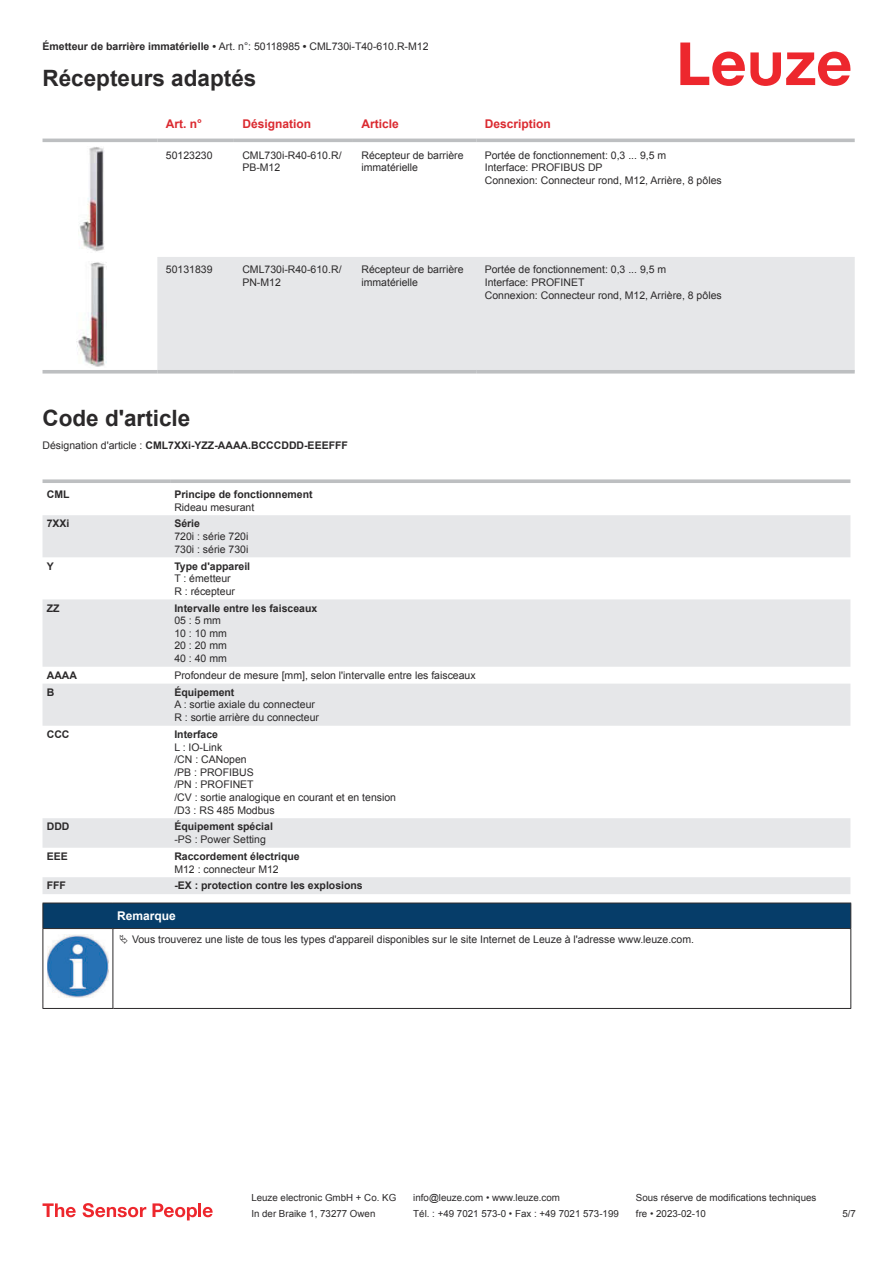
<style>
.page{position:relative;width:893px;height:1263px;background:#fff}
.page>*{position:absolute;margin:0;border:0;box-sizing:border-box;transform-origin:0 0}
.t1{font:700 22.5px "Arial";color:#2b292a}
.t2{font:700 12px "Arial";color:#db2a30}
.t3{font:700 12px "Arial";color:#fff}
.t4{font:10.5px/12.6px "Arial";color:#2b292a}
.t5{font:700 10.5px "Arial";color:#2b292a}
.t6{font:9.75px "Arial";color:#2b292a}
.s1{font-weight:700}
.s2{font-weight:400}
</style>
<div class="page">
<svg style="left:680px;top:43px;width:170px;height:43px"></svg>
<div style="left:157px;top:257px;width:698px;height:113px;background:#e6e7e9"></div>
<hr style="left:43px;top:139px;width:114px;height:3px;background:#bdbfc1">
<hr style="left:157px;top:139px;width:77px;height:3px;background:#bdbfc1">
<hr style="left:234px;top:139px;width:119px;height:3px;background:#bdbfc1">
<hr style="left:353px;top:139px;width:123px;height:3px;background:#bdbfc1">
<hr style="left:476px;top:139px;width:379px;height:3px;background:#bdbfc1">
<svg style="left:43px;top:370px;width:114px;height:4px"></svg>
<svg style="left:157px;top:370px;width:77px;height:4px"></svg>
<svg style="left:234px;top:370px;width:119px;height:4px"></svg>
<svg style="left:353px;top:370px;width:123px;height:4px"></svg>
<svg style="left:476px;top:370px;width:379px;height:4px;background:#c4c6c7"></svg>
<img style="left:79px;top:147px;width:25px;height:105px">
<img style="left:76px;top:262px;width:31px;height:105px">
<svg style="left:43px;top:515px;width:807px;height:379px;fill:#e6e7e9"></svg>
<svg style="left:43px;top:479px;width:127px;height:4px"></svg>
<svg style="left:170px;top:479px;width:680px;height:4px;background:#c4c6c7"></svg>
<svg style="left:43px;top:1203px;width:33px;height:14px"></svg>
<svg style="left:83px;top:1203px;width:63px;height:14px"></svg>
<svg style="left:153px;top:1203px;width:44px;height:17px"></svg>
<hr style="left:198px;top:1203px;width:3px;height:14px;background:#ed272d">
<svg style="left:203px;top:1207px;width:10px;height:10px"></svg>
<hr style="left:43px;top:928px;width:70px;height:1px;background:#2b292a">
<div style="left:43px;top:903px;width:808px;height:25px;background:#063d69"></div>
<hr style="left:113px;top:928px;width:738px;height:1px;background:#2b292a">
<hr style="left:43px;top:929px;width:1px;height:75px;background:#2b292a">
<hr style="left:113px;top:929px;width:1px;height:75px;background:#2b292a">
<hr style="left:850px;top:929px;width:1px;height:75px;background:#2b292a">
<hr style="left:43px;top:1008px;width:70px;height:1px;background:#2b292a">
<hr style="left:113px;top:1008px;width:738px;height:1px;background:#2b292a">
<img style="left:47px;top:935px;width:61px;height:63px">
<p class="t4" style="left:43px;top:41px;width:388px"><span class="s1">Émetteur de barrière immatérielle •</span> Art. n°: 50118985 <span class="s1">•</span> CML730i-T40-610.R-M12</p>
<h1 class="t1" style="left:43px;top:70px;width:215px">Récepteurs adaptés</h1>
<p class="t2" style="left:166px;top:119px;width:38px">Art. n°</p>
<p class="t2" style="left:242px;top:119px;width:70px">Désignation</p>
<p class="t2" style="left:361px;top:119px;width:39px">Article</p>
<p class="t2" style="left:485px;top:119px;width:68px">Description</p>
<p class="t4" style="left:166px;top:150px;width:48px">50123230</p>
<p class="t4" style="left:242px;top:150px;width:101px">CML730i-R40-610.R/<br>PB-M12</p>
<p class="t4" style="left:361px;top:150px;width:104px">Récepteur de barrière immatérielle</p>
<p class="t4" style="left:485px;top:150px;width:238px">Portée de fonctionnement: 0,3 ... 9,5 m<br>Interface: PROFIBUS DP<br>Connexion: Connecteur rond, M12, Arrière, 8 pôles</p>
<p class="t4" style="left:166px;top:264px;width:48px">50131839</p>
<p class="t4" style="left:242px;top:264px;width:101px">CML730i-R40-610.R/<br>PN-M12</p>
<p class="t4" style="left:361px;top:264px;width:104px">Récepteur de barrière immatérielle</p>
<p class="t4" style="left:485px;top:264px;width:238px">Portée de fonctionnement: 0,3 ... 9,5 m<br>Interface: PROFINET<br>Connexion: Connecteur rond, M12, Arrière, 8 pôles</p>
<h1 class="t1" style="left:43px;top:410px;width:149px">Code d'article</h1>
<p class="t5" style="left:43px;top:442px;width:307px"><span class="s2">Désignation d'article :</span> CML7XXi-YZZ-AAAA.BCCCDDD-EEEFFF</p>
<p class="t5" style="left:47px;top:490px;width:24px">CML</p>
<p class="t5" style="left:174px;top:490px;width:140px">Principe de fonctionnement</p>
<p class="t4" style="left:174px;top:501px;width:81px">Rideau mesurant</p>
<p class="t5" style="left:47px;top:520px;width:24px">7XXi</p>
<p class="t5" style="left:174px;top:520px;width:27px">Série</p>
<p class="t4" style="left:174px;top:531px;width:76px">720i : série 720i<br>730i : série 730i</p>
<p class="t5" style="left:47px;top:562px;width:9px">Y</p>
<p class="t5" style="left:174px;top:562px;width:77px">Type d'appareil</p>
<p class="t4" style="left:174px;top:573px;width:62px">T : émetteur<br>R : récepteur</p>
<p class="t5" style="left:47px;top:604px;width:14px">ZZ</p>
<p class="t5" style="left:174px;top:604px;width:144px">Intervalle entre les faisceaux</p>
<p class="t4" style="left:174px;top:615px;width:54px">05 : 5 mm<br>10 : 10 mm<br>20 : 20 mm<br>40 : 40 mm</p>
<p class="t5" style="left:47px;top:671px;width:32px">AAAA</p>
<p class="t4" style="left:174px;top:670px;width:303px">Profondeur de mesure [mm], selon l'intervalle entre les faisceaux</p>
<p class="t5" style="left:47px;top:688px;width:9px">B</p>
<p class="t5" style="left:174px;top:688px;width:62px">Équipement</p>
<p class="t4" style="left:174px;top:699px;width:146px">A : sortie axiale du connecteur<br>R : sortie arrière du connecteur</p>
<p class="t5" style="left:47px;top:730px;width:24px">CCC</p>
<p class="t5" style="left:174px;top:730px;width:45px">Interface</p>
<p class="t4" style="left:174px;top:741px;width:223px">L : IO-Link<br>/CN : CANopen<br>/PB : PROFIBUS<br>/PN : PROFINET<br>/CV : sortie analogique en courant et en tension /D3 : RS 485 Modbus</p>
<p class="t5" style="left:47px;top:823px;width:24px">DDD</p>
<p class="t5" style="left:174px;top:823px;width:100px">Équipement spécial</p>
<p class="t4" style="left:174px;top:834px;width:93px">-PS : Power Setting</p>
<p class="t5" style="left:47px;top:852px;width:23px">EEE</p>
<p class="t5" style="left:174px;top:852px;width:127px">Raccordement électrique</p>
<p class="t4" style="left:174px;top:863px;width:106px">M12 : connecteur M12</p>
<p class="t5" style="left:47px;top:882px;width:21px">FFF</p>
<p class="t5" style="left:174px;top:882px;width:190px">-EX : protection contre les explosions</p>
<p class="t3" style="left:117px;top:911px;width:60px">Remarque</p>
<p class="t4" style="left:132px;top:934px;width:563px">Vous trouverez une liste de tous les types d'appareil disponibles sur le site Internet de Leuze à l'adresse www.leuze.com.</p>
<p class="t6" style="left:251px;top:1194px;width:146px">Leuze electronic GmbH + Co. KG</p>
<p class="t6" style="left:413px;top:1194px;width:148px">info@leuze.com • www.leuze.com</p>
<p class="t6" style="left:636px;top:1194px;width:182px">Sous réserve de modifications techniques</p>
<p class="t6" style="left:251px;top:1210px;width:126px">In der Braike 1, 73277 Owen</p>
<p class="t6" style="left:413px;top:1210px;width:207px">Tél. : +49 7021 573-0 • Fax : +49 7021 573-199</p>
<p class="t6" style="left:636px;top:1210px;width:72px">fre • 2023-02-10</p>
<p class="t6" style="left:842px;top:1210px;width:15px">5 /7</p>
</div>
